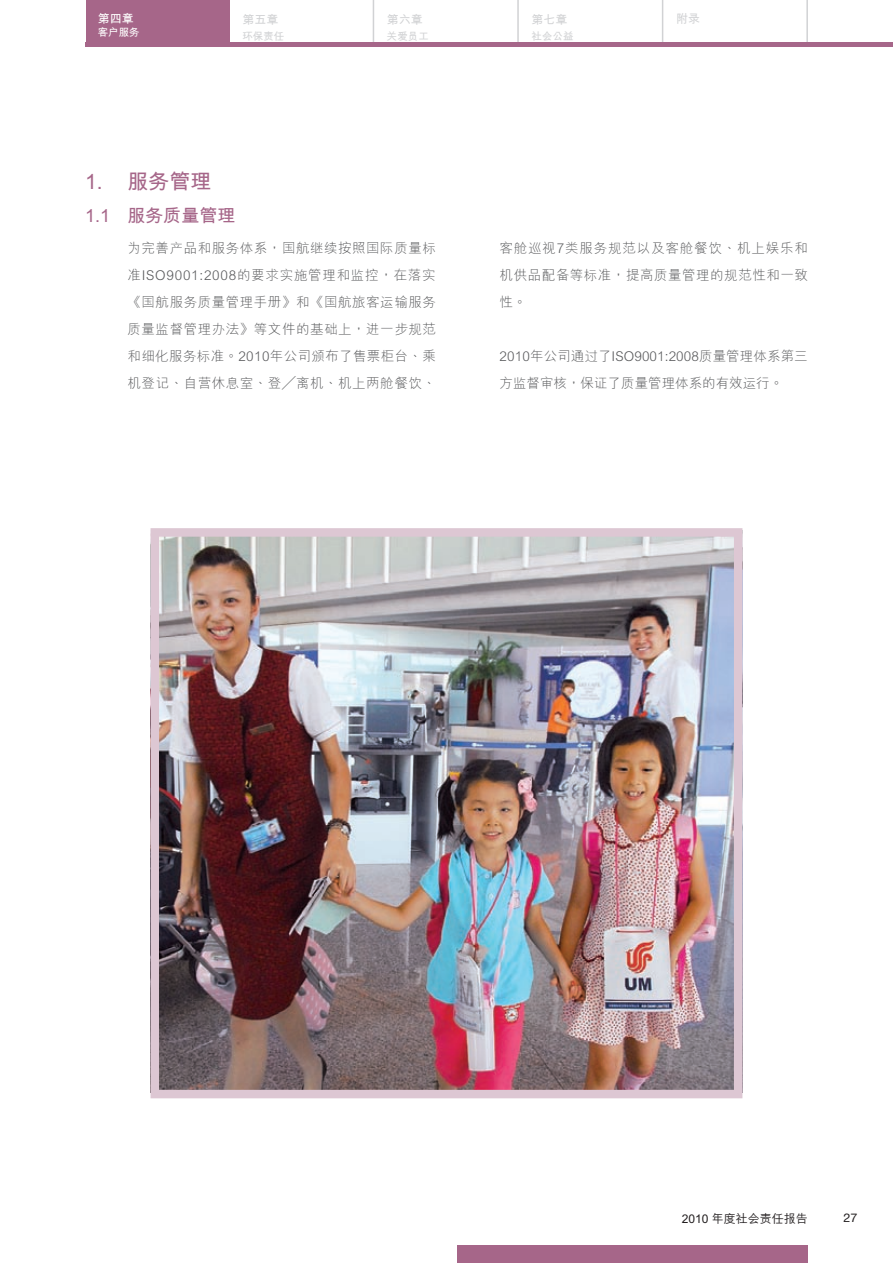
<style>
.page{position:relative;width:893px;height:1263px;background:#fff}
.page>*{position:absolute;margin:0;border:0;box-sizing:border-box;transform-origin:0 0}
.t1{font:700 21px "M Hei HKS";color:#a66689}
.t2{font:700 18px "M Hei HKS";color:#a66689}
.t3{font:300 13.5px/27px "M Hei HKS";letter-spacing:.025em;color:#57585a;text-align:justify}
.t4{font:300 13.5px/27px "M Hei HKS";letter-spacing:.005em;color:#57585a}
.t5{font:500 12px "M Hei HKS";color:#231f20}
.t6{font:700 12px "M Hei HKS";color:#d1d2d4}
.t7{font:700 12px "M Hei HKS";color:#fff}
.t8{font:12px "Helvetica Neue LT Std";color:#231f20;scale:1.05 1}
.t9{font:700 10.5px "M Hei HKS";color:#d1d2d4}
.t10{font:700 10.5px "M Hei HKS";color:#fff}
</style>
<div class="page">
<hr style="left:0;top:331px;width:1px;height:847px;background:#d3b8c7">
<div style="left:86px;top:0;width:144px;height:43px;background:#a66689"></div>
<div style="left:457px;top:1246px;width:351px;height:17px;background:#a66689"></div>
<hr style="left:373px;top:0;width:1px;height:43px;background:#d1d2d4">
<hr style="left:517px;top:0;width:2px;height:43px;background:#d1d2d4">
<hr style="left:662px;top:0;width:1px;height:43px;background:#d1d2d4">
<hr style="left:806px;top:0;width:2px;height:43px;background:#d1d2d4">
<hr style="left:85px;top:43px;width:808px;height:4px;background:#a66689">
<svg style="left:0;top:331px;width:1px;height:753px"></svg>
<img style="left:161px;top:538px;width:571px;height:550px">
<div style="left:151px;top:528px;width:591px;height:570px;border:9px solid #ddc7d3"></div>
<p class="t7" style="left:98px;top:10px;width:37px">第四章</p>
<p class="t10" style="left:98px;top:25px;width:43px">客戶服務</p>
<p class="t6" style="left:242px;top:11px;width:37px">第五章</p>
<p class="t9" style="left:242px;top:28px;width:43px">環保責任</p>
<p class="t6" style="left:387px;top:11px;width:37px">第六章</p>
<p class="t9" style="left:387px;top:28px;width:43px">關愛員工</p>
<p class="t6" style="left:531px;top:11px;width:37px">第七章</p>
<p class="t6" style="left:676px;top:10px;width:25px">附錄</p>
<p class="t9" style="left:531px;top:28px;width:43px">社會公益</p>
<h1 class="t1" style="left:85px;top:166px;width:128px">1. 服務管理</h1>
<h2 class="t2" style="left:85px;top:202px;width:152px">1.1 服務質量管理</h2>
<p class="t3" style="left:128px;top:234px;width:310px">為完善產品和服務體系，國航繼續按照國際質量標準ISO9001:2008的要求實施管理和監控，在落實《國航服務質量管理手冊》和《國航旅客運輸服務質量監督管理辦法》等文件的基礎上，進一步規範和細化服務標準。2010年公司頒佈了售票櫃台、乘機登記、自營休息室、登╱離機、機上兩艙餐飲、</p>
<p class="t3" style="left:500px;top:234px;width:310px">客艙巡視7類服務規範以及客艙餐飲、機上娛樂和機供品配備等標準，提高質量管理的規範性和一致性。</p>
<p class="t4" style="left:500px;top:342px;width:310px">2010年公司通過了ISO9001:2008質量管理體系第三方監督審核，保證了質量管理體系的有效運行。</p>
<p class="t5" style="left:682px;top:1209px;width:128px">2010 年度社會責任報告</p>
<p class="t8" style="left:843px;top:1211px;width:15px">27</p>
</div>
